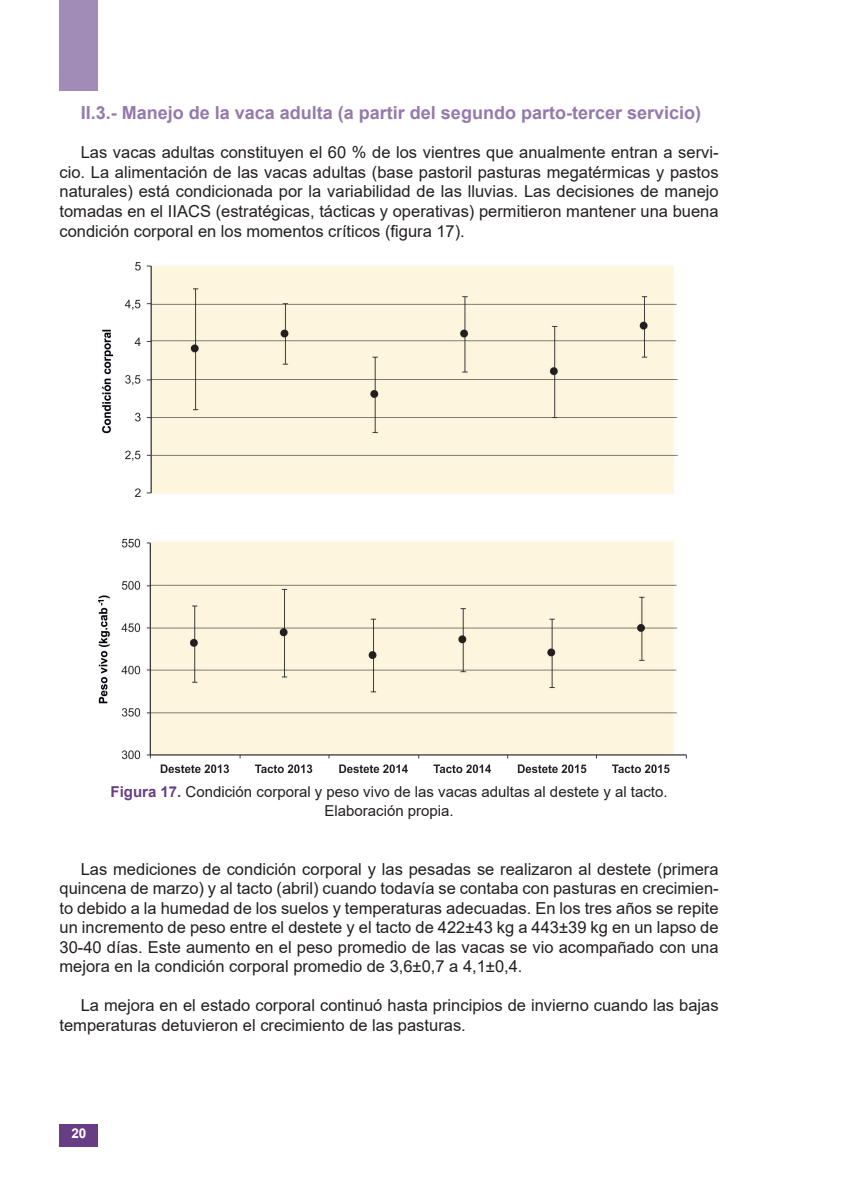
<style>
.page{position:relative;width:842px;height:1191px;background:#fff}
.page>*{position:absolute;margin:0;border:0;box-sizing:border-box;transform-origin:0 0}
.t1{font:700 18px "Arial";color:#947aab}
.t2{font:16.5px/19.5px "Arial";color:#231f20;text-align:justify}
.t3{font:15px/19.5px "Arial";color:#231f20;text-align:center}
.t4{font:700 13.5px "Arial";color:#fff}
.s1{font-weight:700;color:#673e85}
</style>
<div class="page">
<div style="left:60px;top:1124px;width:38px;height:23px;background:#673e85"></div>
<div style="left:60px;top:0;width:38px;height:91px;background:#a18bb7"></div>
<img style="left:98px;top:262px;width:588px;height:510px">
<p class="t1" style="left:81px;top:100px;width:622px">II.3.- Manejo de la vaca adulta (a partir del segundo parto-tercer servicio)</p>
<p class="t2" style="left:60px;top:143px;width:661px;text-indent:21px">Las vacas adultas constituyen el 60 % de los vientres que anualmente entran a servi&shy;cio. La alimentación de las vacas adultas (base pastoril pasturas megatérmicas y pastos naturales) está condicionada por la variabilidad de las lluvias. Las decisiones de manejo tomadas en el IIACS (estratégicas, tácticas y operativas) permitieron mantener una buena condición corporal en los momentos críticos (figura 17).</p>
<p class="t3" style="left:111px;top:781px;width:558px"><span class="s1">Figura 17.</span> Condición corporal y peso vivo de las vacas adultas al destete y al tacto.<br>Elaboración propia.</p>
<p class="t2" style="left:60px;top:859px;width:661px;text-indent:21px">Las mediciones de condición corporal y las pesadas se realizaron al destete (primera quincena de marzo) y al tacto (abril) cuando todavía se contaba con pasturas en crecimien&shy;to debido a la humedad de los suelos y temperaturas adecuadas. En los tres años se repite un incremento de peso entre el destete y el tacto de 422±43 kg a 443±39 kg en un lapso de 30-40 días. Este aumento en el peso promedio de las vacas se vio acompañado con una mejora en la condición corporal promedio de 3,6±0,7 a 4,1±0,4.</p>
<p class="t2" style="left:60px;top:995px;width:660px;text-indent:21px">La mejora en el estado corporal continuó hasta principios de invierno cuando las bajas temperaturas detuvieron el crecimiento de las pasturas.</p>
<p class="t4" style="left:71px;top:1123px;width:17px">20</p>
</div>
